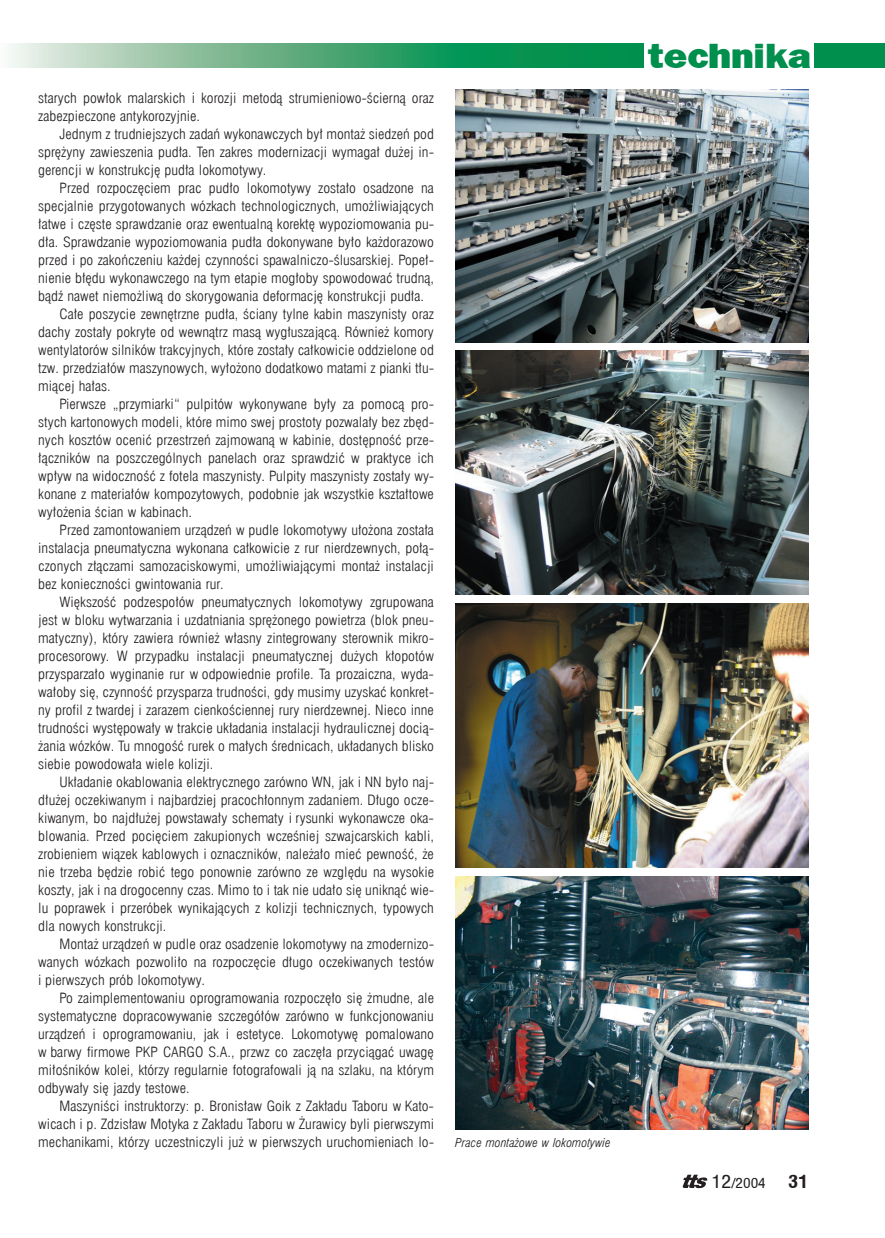
<style>
.page{position:relative;width:885px;height:1238px;background:#fff}
.page>*{position:absolute;margin:0;border:0;box-sizing:border-box;transform-origin:0 0}
.t1{font:36px "Frankfurt Goth Hvypl";color:#008f4d;scale:1.1 1}
.t2{font:700 18px "Switzerland Condpl";color:#231f20;scale:1.1 1}
.t3{font:13.8px/18px "Swis 721 Lt Cn EU Normal";color:#231f20;scale:1.1 1}
.t4{font:13.8px "Switzerland Condpl";color:#231f20;scale:1.1 1}
.t5{font:12px "Swis 721 Lt Cn EU Italic";color:#231f20;scale:1.1 1}
.s1{font-size:18px}
</style>
<div class="page">
<div style="left:814px;top:43px;width:70px;height:25px;background:#008f4d"></div>
<svg style="left:11px;top:43px;width:632px;height:25px;background:#57af81"></svg>
<svg style="left:682px;top:1174px;width:25px;height:13px"></svg>
<img style="left:455px;top:89px;width:353px;height:253px">
<img style="left:455px;top:350px;width:353px;height:244px">
<img style="left:455px;top:603px;width:353px;height:264px">
<img style="left:455px;top:876px;width:353px;height:253px">
<p class="t3" style="left:38px;top:89px;width:361px">starych powłok malarskich i korozji metodą strumieniowo-ścierną oraz zabezpieczone antykorozyjnie.</p>
<p class="t3" style="left:38px;top:125px;width:361px;text-align:justify;text-indent:21px">Jednym z trudniejszych zadań wykonawczych był montaż siedzeń pod sprężyny zawieszenia pudła. Ten zakres modernizacji wymagał dużej in&shy;gerencji w konstrukcję pudła lokomotywy.</p>
<p class="t3" style="left:60px;top:179px;width:342px">Przed rozpoczęciem prac pudło lokomotywy zostało osadzone na</p>
<p class="t3" style="left:38px;top:197px;width:361px">specjalnie przygotowanych wózkach technologicznych, umożliwiających</p>
<p class="t3" style="left:38px;top:215px;width:361px">łatwe i częste sprawdzanie oraz ewentualną korektę wypoziomowania pu-</p>
<p class="t3" style="left:38px;top:233px;width:361px">dła. Sprawdzanie wypoziomowania pudła dokonywane było każdorazowo</p>
<p class="t3" style="left:38px;top:251px;width:361px">przed i po zakończeniu każdej czynności spawalniczo-ślusarskiej. Popeł-</p>
<p class="t3" style="left:38px;top:269px;width:361px">nienie błędu wykonawczego na tym etapie mogłoby spowodować trudną,</p>
<p class="t3" style="left:38px;top:287px;width:352px">bądź nawet niemożliwą do skorygowania deformację konstrukcji pudła.</p>
<p class="t3" style="left:60px;top:305px;width:342px">Całe poszycie zewnętrzne pudła, ściany tylne kabin maszynisty oraz</p>
<p class="t3" style="left:38px;top:323px;width:361px">dachy zostały pokryte od wewnątrz masą wygłuszającą. Również komory</p>
<p class="t3" style="left:38px;top:341px;width:361px">wentylatorów silników trakcyjnych, które zostały całkowicie oddzielone od</p>
<p class="t3" style="left:38px;top:359px;width:361px">tzw. przedziałów maszynowych, wyłożono dodatkowo matami z pianki tłu-</p>
<p class="t3" style="left:38px;top:377px;width:67px">miącej hałas.</p>
<p class="t3" style="left:60px;top:395px;width:342px">Pierwsze „przymiarki“ pulpitów wykonywane były za pomocą pro-</p>
<p class="t3" style="left:38px;top:413px;width:361px">stych kartonowych modeli, które mimo swej prostoty pozwalały bez zbęd-</p>
<p class="t3" style="left:38px;top:431px;width:361px">nych kosztów ocenić przestrzeń zajmowaną w kabinie, dostępność prze-</p>
<p class="t3" style="left:38px;top:449px;width:361px">łączników na poszczególnych panelach oraz sprawdzić w praktyce ich</p>
<p class="t3" style="left:38px;top:467px;width:361px">wpływ na widoczność z fotela maszynisty. Pulpity maszynisty zostały wy-</p>
<p class="t3" style="left:38px;top:485px;width:361px">konane z materiałów kompozytowych, podobnie jak wszystkie kształtowe</p>
<p class="t3" style="left:38px;top:503px;width:141px">wyłożenia ścian w kabinach.</p>
<p class="t3" style="left:60px;top:521px;width:342px">Przed zamontowaniem urządzeń w pudle lokomotywy ułożona została</p>
<p class="t3" style="left:38px;top:539px;width:361px">instalacja pneumatyczna wykonana całkowicie z rur nierdzewnych, połą-</p>
<p class="t3" style="left:38px;top:557px;width:361px">czonych złączami samozaciskowymi, umożliwiającymi montaż instalacji</p>
<p class="t3" style="left:38px;top:575px;width:170px">bez konieczności gwintowania rur.</p>
<p class="t3" style="left:60px;top:593px;width:342px">Większość podzespołów pneumatycznych lokomotywy zgrupowana</p>
<p class="t3" style="left:38px;top:611px;width:361px">jest w bloku wytwarzania i uzdatniania sprężonego powietrza (blok pneu-</p>
<p class="t3" style="left:38px;top:629px;width:361px">matyczny), który zawiera również własny zintegrowany sterownik mikro-</p>
<p class="t3" style="left:38px;top:647px;width:361px">procesorowy. W przypadku instalacji pneumatycznej dużych kłopotów</p>
<p class="t3" style="left:38px;top:665px;width:361px">przysparzało wyginanie rur w odpowiednie profile. Ta prozaiczna, wyda-</p>
<p class="t3" style="left:38px;top:683px;width:361px">wałoby się, czynność przysparza trudności, gdy musimy uzyskać konkret-</p>
<p class="t3" style="left:38px;top:701px;width:361px">ny profil z twardej i zarazem cienkościennej rury nierdzewnej. Nieco inne</p>
<p class="t3" style="left:38px;top:719px;width:361px">trudności występowały w trakcie układania instalacji hydraulicznej docią-</p>
<p class="t3" style="left:38px;top:737px;width:361px">żania wózków. Tu mnogość rurek o małych średnicach, układanych blisko</p>
<p class="t3" style="left:38px;top:755px;width:161px">siebie powodowała wiele kolizji.</p>
<p class="t3" style="left:60px;top:773px;width:342px">Układanie okablowania elektrycznego zarówno WN, jak i NN było naj-</p>
<p class="t3" style="left:38px;top:791px;width:361px">dłużej oczekiwanym i najbardziej pracochłonnym zadaniem. Długo ocze-</p>
<p class="t3" style="left:38px;top:809px;width:361px">kiwanym, bo najdłużej powstawały schematy i rysunki wykonawcze oka-</p>
<p class="t3" style="left:38px;top:827px;width:361px">blowania. Przed pocięciem zakupionych wcześniej szwajcarskich kabli,</p>
<p class="t3" style="left:38px;top:845px;width:361px">zrobieniem wiązek kablowych i oznaczników, należało mieć pewność, że</p>
<p class="t3" style="left:38px;top:863px;width:361px">nie trzeba będzie robić tego ponownie zarówno ze względu na wysokie</p>
<p class="t3" style="left:38px;top:881px;width:361px">koszty, jak i na drogocenny czas. Mimo to i tak nie udało się uniknąć wie-</p>
<p class="t3" style="left:38px;top:899px;width:361px">lu poprawek i przeróbek wynikających z kolizji technicznych, typowych</p>
<p class="t3" style="left:38px;top:917px;width:118px">dla nowych konstrukcji.</p>
<p class="t3" style="left:60px;top:935px;width:342px">Montaż urządzeń w pudle oraz osadzenie lokomotywy na zmodernizo-</p>
<p class="t3" style="left:38px;top:953px;width:361px">wanych wózkach pozwoliło na rozpoczęcie długo oczekiwanych testów</p>
<p class="t3" style="left:38px;top:971px;width:153px">i pierwszych prób lokomotywy.</p>
<p class="t3" style="left:60px;top:989px;width:342px">Po zaimplementowaniu oprogramowania rozpoczęło się żmudne, ale</p>
<p class="t3" style="left:38px;top:1007px;width:361px">systematyczne dopracowywanie szczegółów zarówno w funkcjonowaniu</p>
<p class="t3" style="left:38px;top:1025px;width:361px">urządzeń i oprogramowaniu, jak i estetyce. Lokomotywę pomalowano</p>
<p class="t3" style="left:38px;top:1043px;width:361px">w barwy firmowe PKP CARGO S.A., przwz co zaczęła przyciągać uwagę</p>
<p class="t3" style="left:38px;top:1061px;width:361px">miłośników kolei, którzy regularnie fotografowali ją na szlaku, na którym</p>
<p class="t3" style="left:38px;top:1079px;width:139px">odbywały się jazdy testowe.</p>
<p class="t3" style="left:60px;top:1097px;width:342px">Maszyniści instruktorzy: p. Bronisław Goik z Zakładu Taboru w Kato-</p>
<p class="t3" style="left:38px;top:1115px;width:361px">wicach i p. Zdzisław Motyka z Zakładu Taboru w Żurawicy byli pierwszymi</p>
<p class="t3" style="left:38px;top:1133px;width:361px">mechanikami, którzy uczestniczyli już w pierwszych uruchomieniach lo-</p>
<p class="t5" style="left:455px;top:1135px;width:143px">Prace montażowe w lokomotywie</p>
<h1 class="t1" style="left:648px;top:33px;width:149px">technika</h1>
<p class="t4" style="left:711px;top:1173px;width:51px"><span class="s1">12</span>/2004</p>
<h2 class="t2" style="left:788px;top:1170px;width:20px">31</h2>
</div>
